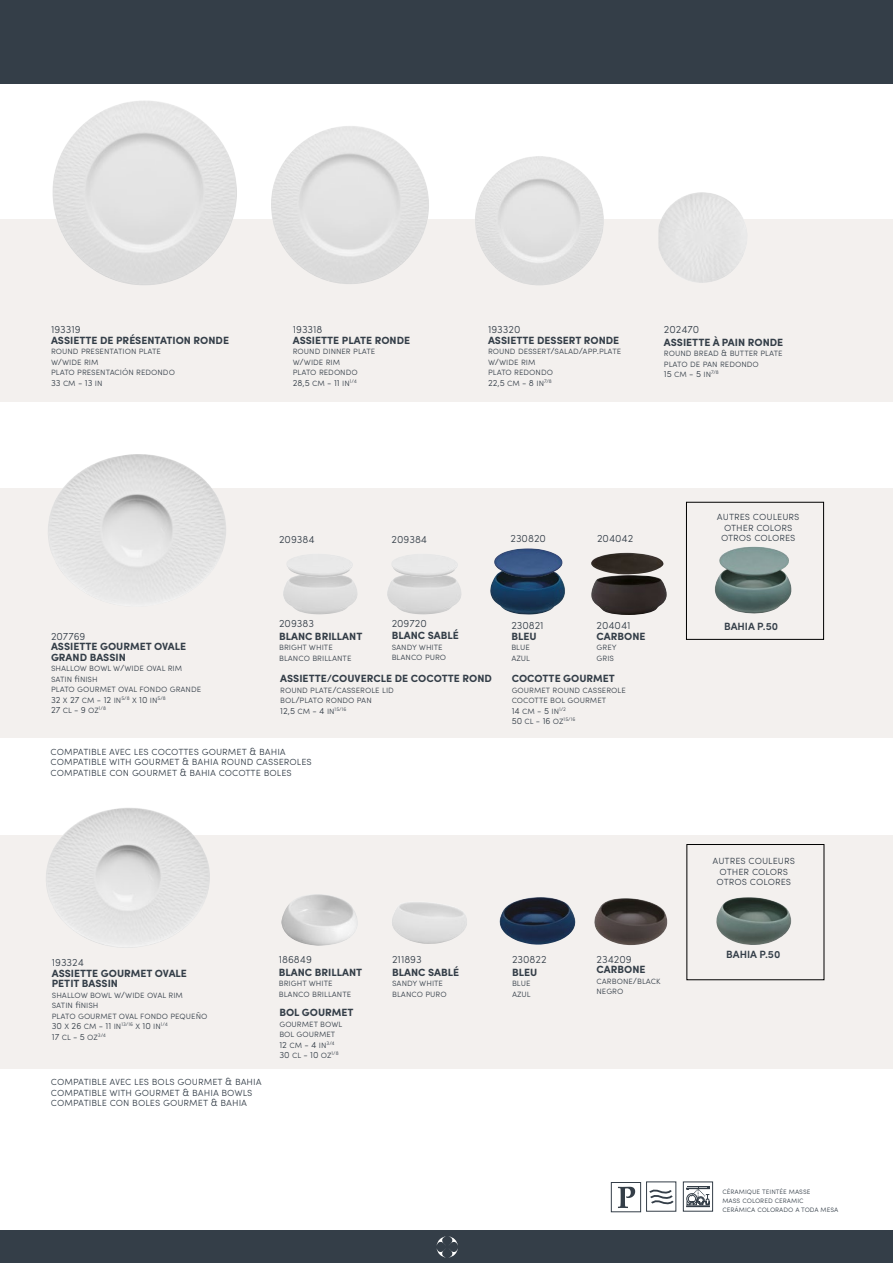
<style>
.page{position:relative;width:893px;height:1263px;background:#fff}
.page>*{position:absolute;margin:0;border:0;box-sizing:border-box;transform-origin:0 0}
.t1{font:300 10.5px/10.5px "Sofia Pro";color:#343e48;text-align:center}
.t2{font:700 10.5px/10.5px "Sofia Pro";color:#343e48}
.t3{font:600 10.5px "Sofia Pro";color:#343e48}
.t4{font:300 9px/10.5px "Sofia Pro";color:#343e48}
.t5{font:300 7.5px/9px "Sofia Pro";color:#343e48}
</style>
<div class="page">
<div style="left:0;top:489px;width:893px;height:249px;background:#f3f0ee"></div>
<div style="left:0;top:835px;width:893px;height:234px;background:#f3f0ee"></div>
<div style="left:0;top:219px;width:893px;height:182px;background:#f3f0ee"></div>
<div style="left:0;top:0;width:893px;height:84px;background:#343e48"></div>
<div style="left:0;top:1231px;width:893px;height:32px;background:#343e48"></div>
<svg style="left:437px;top:1236px;width:21px;height:21px"></svg>
<div style="left:611px;top:1182px;width:30px;height:30px;border:1px solid #343e48"></div>
<svg style="left:618px;top:1187px;width:17px;height:21px"></svg>
<div style="left:683px;top:1181px;width:30px;height:30px;border:1px solid #343e48"></div>
<svg style="left:686px;top:1186px;width:24px;height:21px"></svg>
<div style="left:646px;top:1181px;width:30px;height:30px;border:1px solid #343e48"></div>
<svg style="left:649px;top:1188px;width:26px;height:19px"></svg>
<img style="left:271px;top:126px;width:158px;height:158px">
<img style="left:475px;top:156px;width:129px;height:129px">
<img style="left:658px;top:192px;width:89px;height:91px">
<img style="left:52px;top:100px;width:185px;height:185px">
<img style="left:46px;top:808px;width:164px;height:140px">
<img style="left:48px;top:454px;width:178px;height:147px">
<img style="left:387px;top:577px;width:74px;height:37px">
<img style="left:283px;top:577px;width:75px;height:37px">
<img style="left:287px;top:554px;width:66px;height:23px">
<img style="left:392px;top:554px;width:66px;height:23px">
<img style="left:591px;top:575px;width:76px;height:40px">
<img style="left:591px;top:553px;width:73px;height:21px">
<img style="left:490px;top:578px;width:75px;height:37px">
<img style="left:494px;top:548px;width:69px;height:30px">
<img style="left:392px;top:902px;width:75px;height:42px">
<img style="left:281px;top:894px;width:77px;height:52px">
<img style="left:499px;top:897px;width:77px;height:48px">
<img style="left:594px;top:898px;width:74px;height:48px">
<img style="left:715px;top:579px;width:77px;height:35px">
<img style="left:717px;top:546px;width:72px;height:33px">
<div style="left:686px;top:502px;width:138px;height:138px;border:1px solid #000"></div>
<img style="left:716px;top:897px;width:75px;height:48px">
<p class="t1" style="left:51px;top:323px;width:31px">193319</p>
<p class="t2" style="left:51px;top:334px;width:180px">ASSIETTE DE PRÉSENTATION RONDE</p>
<p class="t4" style="left:51px;top:345px;width:125px">ROUND PRESENTATION PLATE<br>W/WIDE RIM<br>PLATO PRESENTACIÓN REDONDO<br>33 CM - 13 IN</p>
<p class="t1" style="left:293px;top:323px;width:31px">193318</p>
<p class="t2" style="left:293px;top:334px;width:119px">ASSIETTE PLATE RONDE</p>
<p class="t4" style="left:293px;top:345px;width:84px">ROUND DINNER PLATE<br>W/WIDE RIM<br>PLATO REDONDO<br>28,5 CM - 11 IN<sup>1/4</sup></p>
<p class="t1" style="left:488px;top:324px;width:34px">193320</p>
<p class="t2" style="left:488px;top:334px;width:133px">ASSIETTE DESSERT RONDE</p>
<p class="t4" style="left:488px;top:345px;width:135px">ROUND DESSERT/SALAD/APP.PLATE<br>W/WIDE RIM<br>PLATO REDONDO<br>22,5 CM - 8 IN<sup>7/8</sup></p>
<p class="t1" style="left:664px;top:324px;width:37px">202470</p>
<p class="t2" style="left:664px;top:336px;width:121px">ASSIETTE À PAIN RONDE</p>
<p class="t4" style="left:664px;top:347px;width:120px">ROUND BREAD &amp; BUTTER PLATE<br>PLATO DE PAN REDONDO<br>15 CM - 5 IN<sup>7/8</sup></p>
<p class="t1" style="left:279px;top:533px;width:37px">209384</p>
<p class="t1" style="left:392px;top:533px;width:37px">209384</p>
<p class="t1" style="left:510px;top:533px;width:37px">230820</p>
<p class="t1" style="left:597px;top:533px;width:38px">204042</p>
<p class="t1" style="left:51px;top:630px;width:36px">207769</p>
<p class="t2" style="left:51px;top:640px;width:137px">ASSIETTE GOURMET OVALE<br>GRAND BASSIN</p>
<p class="t4" style="left:51px;top:662px;width:152px">SHALLOW BOWL W/WIDE OVAL RIM<br>SATIN FINISH<br>PLATO GOURMET OVAL FONDO GRANDE<br>32 X 27 CM - 12 IN<sup>5/8</sup> X 10 IN<sup>5/8<br></sup>27 CL - 9 OZ<sup>1/8</sup></p>
<p class="t1" style="left:279px;top:618px;width:36px">209383</p>
<p class="t2" style="left:279px;top:630px;width:85px">BLANC BRILLANT</p>
<p class="t4" style="left:279px;top:641px;width:74px">BRIGHT WHITE<br>BLANCO BRILLANTE</p>
<p class="t1" style="left:392px;top:617px;width:37px">209720</p>
<p class="t2" style="left:392px;top:630px;width:69px">BLANC SABLÉ</p>
<p class="t4" style="left:392px;top:641px;width:56px">SANDY WHITE<br>BLANCO PURO</p>
<p class="t2" style="left:280px;top:673px;width:213px">ASSIETTE/COUVERCLE DE COCOTTE ROND</p>
<p class="t4" style="left:280px;top:684px;width:115px">ROUND PLATE/CASSEROLE LID<br>BOL/PLATO RONDO PAN<br>12,5 CM - 4 IN<sup>15/16</sup></p>
<p class="t1" style="left:51px;top:745px;width:263px;text-align:left">COMPATIBLE AVEC LES COCOTTES GOURMET &amp; BAHIA<br>COMPATIBLE WITH GOURMET &amp; BAHIA ROUND CASSEROLES<br>COMPATIBLE CON GOURMET &amp; BAHIA COCOTTE BOLES</p>
<p class="t1" style="left:511px;top:620px;width:34px">230821</p>
<p class="t2" style="left:511px;top:630px;width:27px">BLEU</p>
<p class="t4" style="left:511px;top:641px;width:20px">BLUE<br>AZUL</p>
<p class="t1" style="left:597px;top:620px;width:36px">204041</p>
<p class="t2" style="left:597px;top:630px;width:51px">CARBONE</p>
<p class="t4" style="left:597px;top:641px;width:22px">GREY<br>GRIS</p>
<p class="t2" style="left:512px;top:673px;width:105px">COCOTTE GOURMET</p>
<p class="t4" style="left:512px;top:684px;width:116px">GOURMET ROUND CASSEROLE<br>COCOTTE BOL GOURMET<br>14 CM - 5 IN<sup>1/2<br></sup>50 CL - 16 OZ<sup>15/16</sup></p>
<p class="t1" style="left:717px;top:510px;width:84px">AUTRES COULEURS<br>OTHER COLORS<br>OTROS COLORES</p>
<p class="t3" style="left:724px;top:618px;width:56px">BAHIA P.50</p>
<p class="t1" style="left:712px;top:855px;width:84px">AUTRES COULEURS<br>OTHER COLORS<br>OTROS COLORES</p>
<p class="t1" style="left:52px;top:956px;width:34px">193324</p>
<p class="t2" style="left:52px;top:967px;width:137px">ASSIETTE GOURMET OVALE<br>PETIT BASSIN</p>
<p class="t4" style="left:52px;top:988px;width:157px">SHALLOW BOWL W/WIDE OVAL RIM<br>SATIN FINISH<br>PLATO GOURMET OVAL FONDO PEQUEÑO<br>30 X 26 CM - 11 IN<sup>13/16</sup> X 10 IN<sup>1/4<br></sup>17 CL - 5 OZ<sup>3/4</sup></p>
<p class="t1" style="left:51px;top:1075px;width:212px;text-align:left">COMPATIBLE AVEC LES BOLS GOURMET &amp; BAHIA<br>COMPATIBLE WITH GOURMET &amp; BAHIA BOWLS<br>COMPATIBLE CON BOLES GOURMET &amp; BAHIA</p>
<p class="t1" style="left:279px;top:953px;width:35px">186849</p>
<p class="t2" style="left:279px;top:966px;width:85px">BLANC BRILLANT</p>
<p class="t4" style="left:279px;top:977px;width:74px">BRIGHT WHITE<br>BLANCO BRILLANTE</p>
<p class="t2" style="left:279px;top:1006px;width:76px">BOL GOURMET</p>
<p class="t4" style="left:279px;top:1017px;width:64px">GOURMET BOWL<br>BOL GOURMET<br>12 CM - 4 IN<sup>3/4<br></sup>30 CL - 10 OZ<sup>1/8</sup></p>
<p class="t1" style="left:392px;top:953px;width:31px">211893</p>
<p class="t2" style="left:392px;top:966px;width:69px">BLANC SABLÉ</p>
<p class="t4" style="left:392px;top:977px;width:56px">SANDY WHITE<br>BLANCO PURO</p>
<p class="t1" style="left:512px;top:953px;width:36px">230822</p>
<p class="t2" style="left:512px;top:966px;width:27px">BLEU</p>
<p class="t4" style="left:512px;top:977px;width:20px">BLUE<br>AZUL</p>
<p class="t1" style="left:597px;top:953px;width:37px">234209</p>
<p class="t2" style="left:597px;top:964px;width:51px">CARBONE</p>
<p class="t4" style="left:597px;top:975px;width:66px">CARBONE/BLACK<br>NEGRO</p>
<p class="t3" style="left:726px;top:946px;width:56px">BAHIA P.50</p>
<p class="t5" style="left:722px;top:1186px;width:117px">CÉRAMIQUE TEINTÉE MASSE<br>MASS COLORED CERAMIC<br>CERÁMICA COLORADO A TODA MESA</p>
</div>
